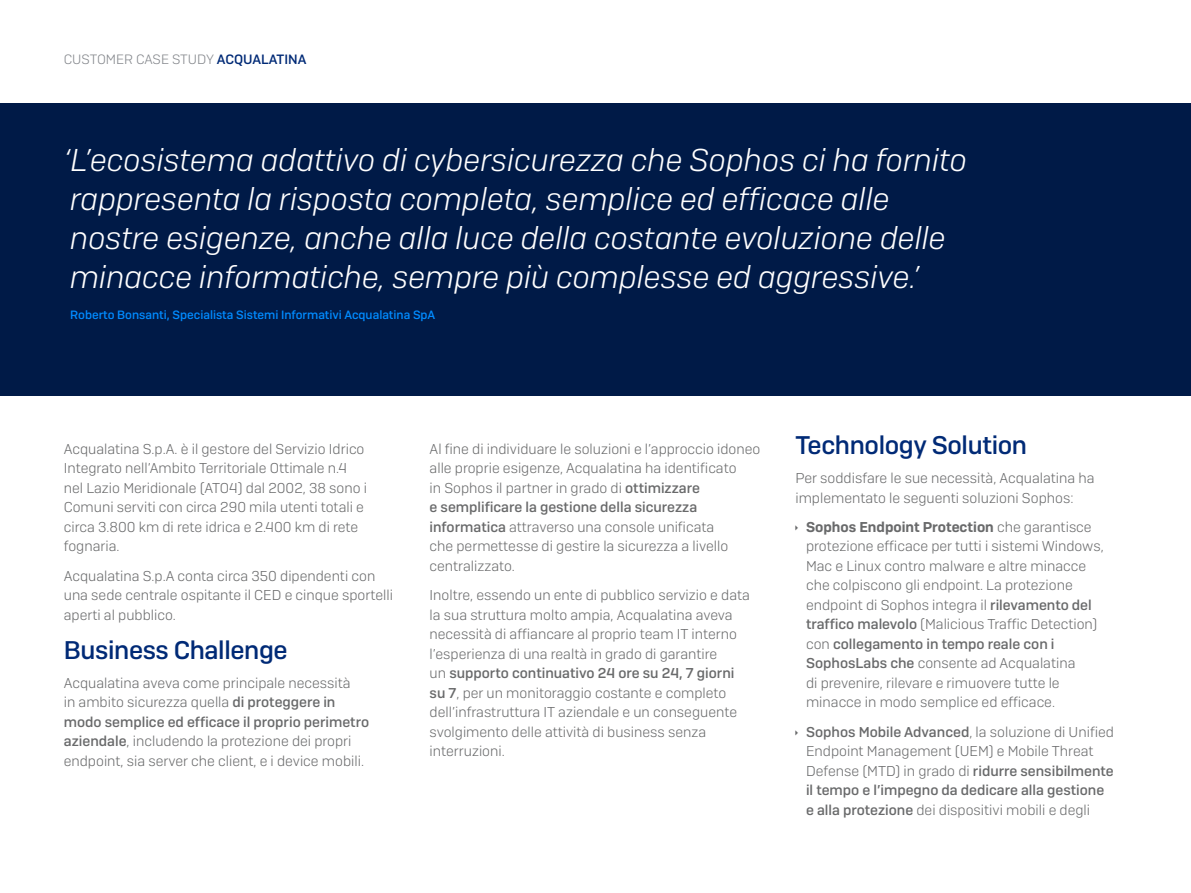
<style>
.page{position:relative;width:1191px;height:893px;background:#fff}
.page>*{position:absolute;margin:0;border:0;box-sizing:border-box;transform-origin:0 0}
.t1{font:italic 300 31.5px/39px "Sophos Sans";color:#fff}
.t2{font:500 25.5px "Sophos Sans";letter-spacing:-.015em;color:#002a76}
.t3{font:300 14.25px/19.5px "Sophos Sans";color:#696a6b}
.t4{font:300 13.5px "Sophos Sans";color:#83868b}
.t5{font:500 12px "Sophos Sans";color:#008bff}
.s1{font-weight:500;color:#002a76}
.s2{font-weight:500}
.s3{font-weight:600}
</style>
<div class="page">
<div style="left:0;top:103px;width:1191px;height:292px;background:#001a47"></div>
<hr style="left:1190px;top:103px;width:1px;height:292px;background:#f0f2f4">
<p class="t4" style="left:64px;top:51px;width:244px">CUSTOMER CASE STUDY <span class="s1">ACQUALATINA</span></p>
<p class="t1" style="left:64px;top:140px;width:905px">‘L’ecosistema adattivo di cybersicurezza che Sophos ci ha fornito rappresenta la risposta completa, semplice ed efficace alle nostre esigenze, anche alla luce della costante evoluzione delle minacce informatiche, sempre più complesse ed aggressive.’</p>
<p class="t5" style="left:70px;top:308px;width:367px">Roberto Bonsanti, Specialista Sistemi Informativi Acqualatina SpA</p>
<p class="t3" style="left:64px;top:439px;width:305px">Acqualatina S.p.A. è il gestore del Servizio Idrico Integrato nell’Ambito Territoriale Ottimale n.4 nel Lazio Meridionale (ATO4) dal 2002, 38 sono i Comuni serviti con circa 290 mila utenti totali e circa 3.800 km di rete idrica e 2.400 km di rete fognaria.</p>
<p class="t3" style="left:64px;top:566px;width:331px">Acqualatina S.p.A conta circa 350 dipendenti con una sede centrale ospitante il CED e cinque sportelli aperti al pubblico.</p>
<h2 class="t2" style="left:64px;top:634px;width:225px">Business Challenge</h2>
<p class="t3" style="left:64px;top:673px;width:307px">Acqualatina aveva come principale necessità<br>in ambito sicurezza quella <span class="s2">di proteggere in modo semplice ed efficace il proprio perimetro aziendale</span>, includendo la protezione dei propri endpoint, sia server che client, e i device mobili.</p>
<p class="t3" style="left:429px;top:439px;width:332px">Al fine di individuare le soluzioni e l’approccio idoneo alle proprie esigenze, Acqualatina ha identificato<br>in Sophos il partner in grado di <span class="s2">ottimizzare<br>e semplificare la gestione della sicurezza informatica</span> attraverso una console unificata<br>che permettesse di gestire la sicurezza a livello centralizzato.</p>
<p class="t3" style="left:429px;top:585px;width:322px">Inoltre, essendo un ente di pubblico servizio e data la sua struttura molto ampia, Acqualatina aveva necessità di affiancare al proprio team IT interno l’esperienza di una realtà in grado di garantire<br>un <span class="s2">supporto continuativo 24 ore su 24, 7 giorni su 7</span>, per un monitoraggio costante e completo dell’infrastruttura IT aziendale e un conseguente svolgimento delle attività di business senza interruzioni.</p>
<h2 class="t2" style="left:795px;top:429px;width:233px">Technology Solution</h2>
<p class="t3" style="left:795px;top:468px;width:301px">Per soddisfare le sue necessità, Acqualatina ha implementato le seguenti soluzioni Sophos:</p>
<p class="t3" style="left:806px;top:517px;width:299px"><span class="s3">Sophos Endpoint Protection</span> che garantisce protezione efficace per tutti i sistemi Windows, Mac e Linux contro malware e altre minacce che colpiscono gli endpoint. La protezione endpoint di Sophos integra il <span class="s2">rilevamento del traffico malevolo</span> (Malicious Traffic Detection) con <span class="s2">collegamento in tempo reale con i SophosLabs che</span> consente ad Acqualatina<br>di prevenire, rilevare e rimuovere tutte le minacce in modo semplice ed efficace.</p>
<p class="t3" style="left:806px;top:722px;width:309px"><span class="s2">Sophos Mobile Advanced</span>, la soluzione di Unified Endpoint Management (UEM) e Mobile Threat Defense (MTD) in grado di <span class="s2">ridurre sensibilmente il tempo e l’impegno da dedicare alla gestione e alla protezione</span> dei dispositivi mobili e degli</p>
</div>
